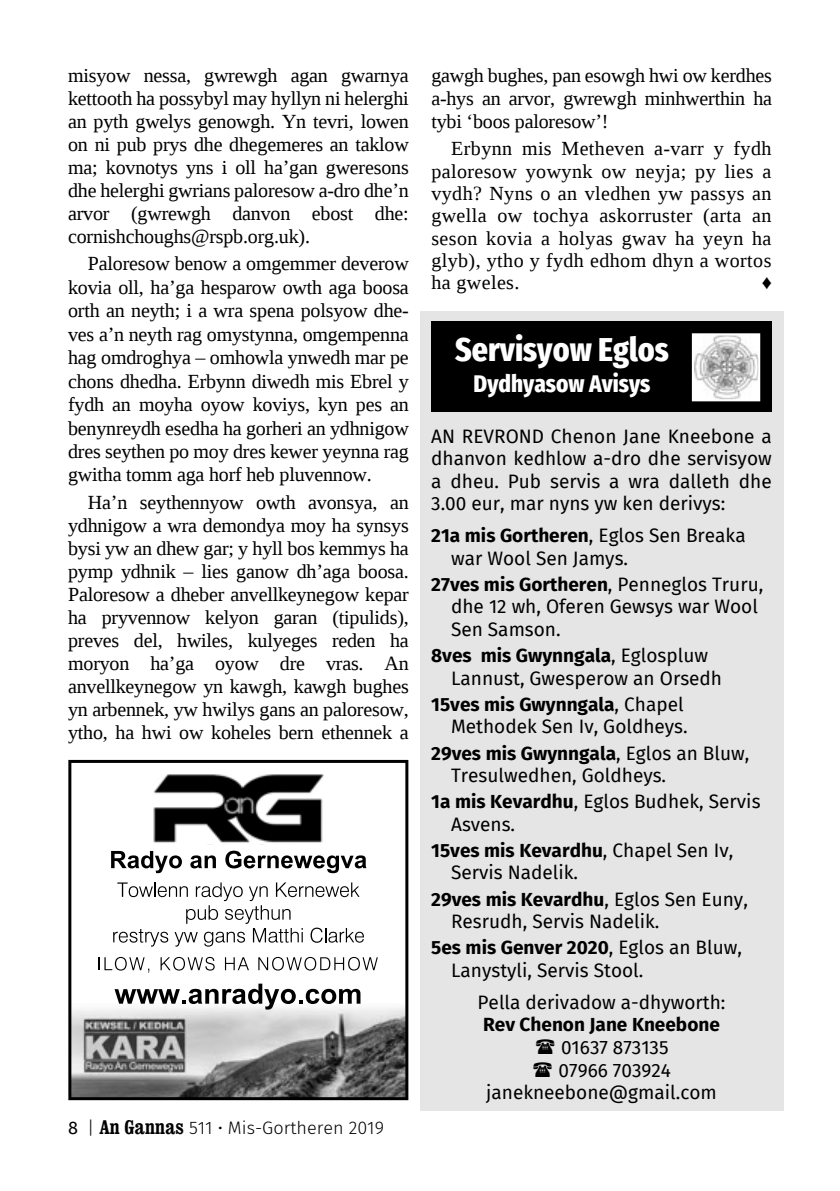
<style>
.page{position:relative;width:840px;height:1191px;background:#fff}
.page>*{position:absolute;margin:0;border:0;box-sizing:border-box;transform-origin:0 0}
.t1{font:800 33px "Fira Sans Condensed";color:#fff}
.t2{font:800 24px "Fira Sans Condensed";color:#fff}
.t3{font:20px/23px "Liberation Serif";letter-spacing:-.01em;color:#000;text-align:justify}
.t4{font:19px/22.4px "Fira Sans";color:#000}
.t5{font:700 19px "Fira Sans";color:#000}
.t6{font:300 18px "Fira Sans";color:#000}
.s1{font-weight:400}
.s2{font-family:"Clarendon";font-weight:700;font-stretch:condensed;font-size:20px}
.s3{font-weight:700}
</style>
<div class="page">
<div style="left:419px;top:311px;width:363px;height:800px;background:#e5e5e5"></div>
<div style="left:431px;top:321px;width:340px;height:91px;background:#000"></div>
<img style="left:694px;top:336px;width:62px;height:62px">
<div style="left:691px;top:333px;width:68px;height:68px;border:2px solid #fff"></div>
<svg style="left:68px;top:760px;width:340px;height:340px"></svg>
<img style="left:153px;top:773px;width:170px;height:72px">
<svg style="left:111px;top:851px;width:71px;height:22px"></svg>
<svg style="left:190px;top:855px;width:26px;height:13px"></svg>
<svg style="left:225px;top:850px;width:141px;height:23px"></svg>
<svg style="left:113px;top:882px;width:251px;height:64px"></svg>
<svg style="left:99px;top:957px;width:50px;height:15px"></svg>
<svg style="left:160px;top:957px;width:54px;height:13px"></svg>
<svg style="left:225px;top:957px;width:24px;height:13px"></svg>
<svg style="left:258px;top:957px;width:119px;height:13px"></svg>
<svg style="left:114px;top:983px;width:246px;height:26px"></svg>
<p class="t3" style="left:68px;top:66px;width:342px">misyow nessa, gwrewgh agan gwarnya kettooth ha possybyl may hyllyn ni helerghi an pyth gwelys genowgh. Yn tevri, lowen on ni pub prys dhe dhegemeres an taklow ma; kovnotys yns i oll ha’gan gweresons dhe helerghi gwrians paloresow a-dro dhe’n arvor (gwrewgh danvon ebost dhe: cornishchoughs@rspb.org.uk).</p>
<p class="t3" style="left:68px;top:254px;width:342px;text-indent:20px">Paloresow benow a omgemmer deverow kovia oll, ha’ga hesparow owth aga boosa orth an neyth; i a wra spena polsyow dhe&shy;ves a’n neyth rag omystynna, omgempenna hag omdroghya – omhowla ynwedh mar pe chons dhedha. Erbynn diwedh mis Ebrel y fydh an moyha oyow koviys, kyn pes an benynreydh esedha ha gorheri an ydhnigow dres seythen po moy dres kewer yeynna rag gwitha tomm aga horf heb pluvennow.</p>
<p class="t3" style="left:68px;top:492px;width:342px;text-indent:20px">Ha’n seythennyow owth avonsya, an ydhnigow a wra demondya moy ha synsys bysi yw an dhew gar; y hyll bos kemmys ha pymp ydhnik – lies ganow dh’aga boosa.<br>Paloresow a dheber anvellkeynegow kepar ha pryvennow kelyon garan (tipulids), preves del, hwiles, kulyeges reden ha moryon ha’ga oyow dre vras. An anvellkeynegow yn kawgh, kawgh bughes yn arbennek, yw hwilys gans an paloresow, ytho, ha hwi ow koheles bern ethennek a</p>
<p class="t6" style="left:68px;top:1117px;width:317px"><span class="s1">8</span> | <span class="s2">An Gannas</span> 511 • Mis-Gortheren 2019</p>
<p class="t3" style="left:431px;top:66px;width:342px">gawgh bughes, pan esowgh hwi ow kerdhes a-hys an arvor, gwrewgh minhwerthin ha tybi ‘boos paloresow’!</p>
<p class="t3" style="left:431px;top:139px;width:341px;line-height:22.2px;text-indent:20px">Erbynn mis Metheven a-varr y fydh paloresow yowynk ow neyja; py lies a vydh? Nyns o an vledhen yw passys an gwella ow tochya askorruster (arta an seson kovia a holyas gwav ha yeyn ha glyb), ytho y fydh edhom dhyn a wortos ha gweles.</p>
<p class="t3" style="left:761px;top:273px;width:12px">♦</p>
<h1 class="t1" style="left:455px;top:330px;width:215px">Servisyow Eglos</h1>
<p class="t2" style="left:473px;top:369px;width:178px">Dydhyasow Avisys</p>
<p class="t4" style="left:431px;top:425px;width:342px;text-align:justify">AN REVROND Chenon Jane Kneebone a dhanvon kedhlow a-dro dhe servisyow a dheu. Pub servis a wra dalleth dhe 3.00 eur, mar nyns yw ken derivys:</p>
<p class="t4" style="left:451px;top:525px;width:296px;text-indent:-20px"><span class="s3">21a mis Gortheren</span>, Eglos Sen Breaka war Wool Sen Jamys.</p>
<p class="t4" style="left:451px;top:573px;width:313px;text-indent:-20px"><span class="s3">27ves mis Gortheren</span>, Penneglos Truru, dhe 12 wh, Oferen Gewsys war Wool<br>Sen Samson.</p>
<p class="t4" style="left:451px;top:644px;width:272px;text-indent:-20px"><span class="s3">8ves mis Gwynngala</span>, Eglospluw<br>Lannust, Gwesperow an Orsedh</p>
<p class="t4" style="left:431px;top:693px;width:258px;text-align:right"><span class="s3">15ves mis Gwynngala</span>, Chapel<br>Methodek Sen Iv, Goldheys.</p>
<p class="t4" style="left:451px;top:742px;width:299px;text-indent:-20px"><span class="s3">29ves mis Gwynngala</span>, Eglos an Bluw,<br>Tresulwedhen, Goldheys.</p>
<p class="t4" style="left:451px;top:790px;width:311px;text-indent:-20px"><span class="s3">1a mis Kevardhu</span>, Eglos Budhek, Servis<br>Asvens.</p>
<p class="t4" style="left:451px;top:839px;width:283px;text-indent:-20px"><span class="s3">15ves mis Kevardhu</span>, Chapel Sen Iv,<br>Servis Nadelik.</p>
<p class="t4" style="left:451px;top:888px;width:298px;text-indent:-20px"><span class="s3">29ves mis Kevardhu</span>, Eglos Sen Euny,<br>Resrudh, Servis Nadelik.</p>
<p class="t4" style="left:451px;top:936px;width:292px;text-indent:-20px"><span class="s3">5es mis Genver 2020</span>, Eglos an Bluw,<br>Lanystyli, Servis Stool.</p>
<p class="t4" style="left:477px;top:991px;width:249px">Pella derivadow a-dhyworth:</p>
<p class="t5" style="left:483px;top:1013px;width:238px">Rev Chenon Jane Kneebone</p>
<p class="t4" style="left:560px;top:1036px;width:109px">01637 873135</p>
<p class="t4" style="left:558px;top:1059px;width:114px">07966 703924</p>
<p class="t4" style="left:486px;top:1081px;width:232px">janekneebone@gmail.com</p>
</div>
